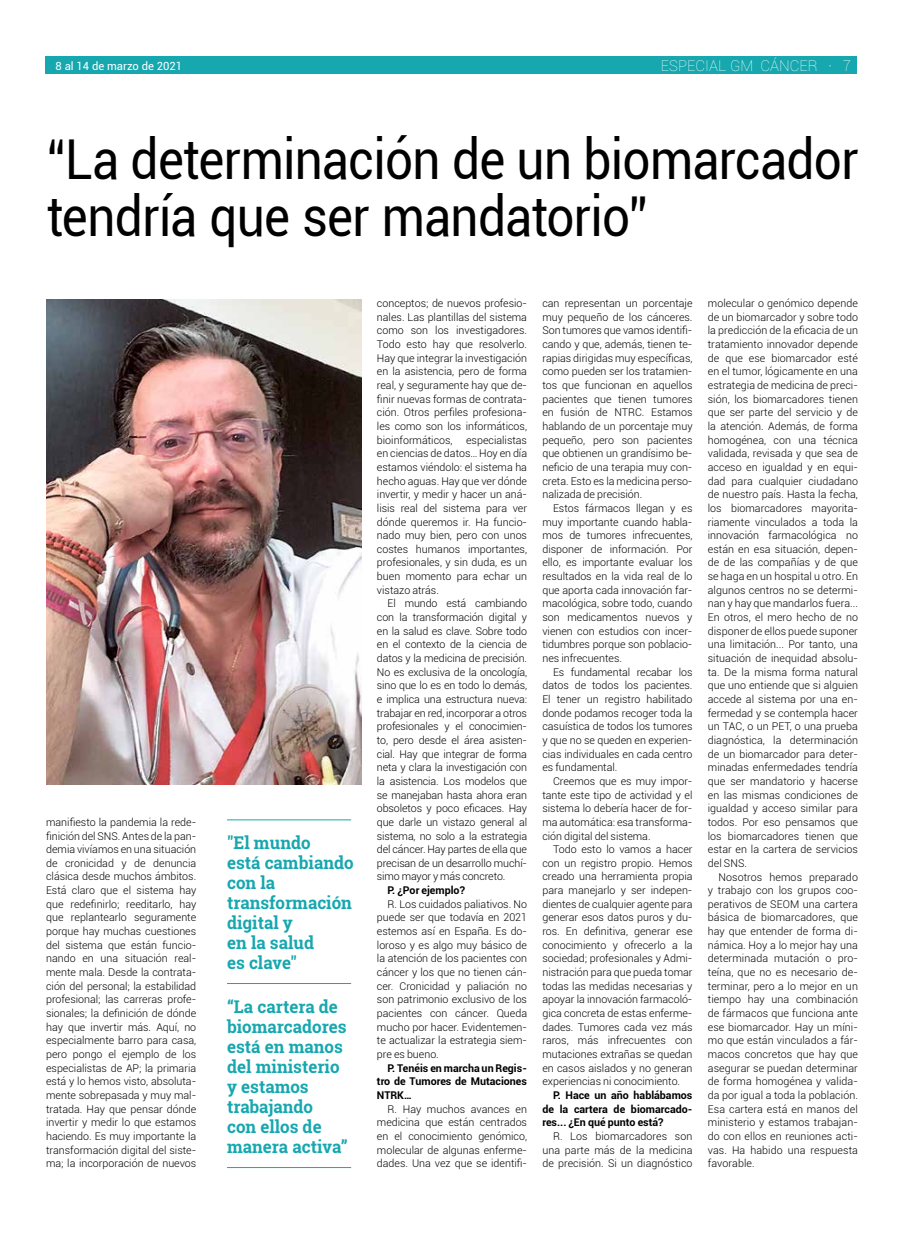
<style>
.page{position:relative;width:904px;height:1234px;background:#fff}
.page>*{position:absolute;margin:0;border:0;box-sizing:border-box;transform-origin:0 0}
.t1{font:55px/57.5px "Roboto";letter-spacing:-.015em;color:#000;scale:.9 1}
.t2{font:700 17.5px/20px "Roboto Slab";color:#16a7af}
.t3{font:100 15px "Roboto";color:#fff}
.t4{font:11.25px "Roboto";color:#fff}
.t5{font:300 10.62px/13.6px "Roboto";color:#000;text-align:justify}
.t6{font:700 10.62px/13.6px "Roboto";color:#000;text-align:justify}
</style>
<div class="page">
<div style="left:46px;top:56px;width:811px;height:18px;background:#16a7af"></div>
<img style="left:46px;top:299px;width:315px;height:485px">
<hr style="left:227px;top:819px;width:124px;height:1px;background:#16a7af">
<hr style="left:227px;top:982px;width:124px;height:1px;background:#16a7af">
<hr style="left:227px;top:1166px;width:124px;height:1px;background:#16a7af">
<p class="t4" style="left:56px;top:58px;width:128px">8 al 14 de marzo de 2021</p>
<h3 class="t3" style="left:661px;top:55px;width:192px">ESPECIAL GM CÁNCER · 7</h3>
<h1 class="t1" style="left:47px;top:128px;width:903px">“La determinación de un biomarcador tendría que ser mandatorio”</h1>
<p class="t5" style="left:46px;top:814px;width:152px">manifiesto la pandemia la rede&shy;finición del SNS. Antes de la pan&shy;demia vivíamos en una situación de cronicidad y de denuncia clásica desde muchos ámbitos.<br>Está claro que el sistema hay que redefinirlo; reeditarlo, hay que replantearlo seguramente porque hay muchas cuestiones del sistema que están funcio&shy;nando en una situación real&shy;mente mala. Desde la contrata&shy;ción del personal; la estabilidad profesional; las carreras profe&shy;sionales; la definición de dónde hay que invertir más. Aquí, no especialmente barro para casa, pero pongo el ejemplo de los especialistas de AP; la primaria está y lo hemos visto, absoluta&shy;mente sobrepasada y muy mal&shy;tratada. Hay que pensar dónde invertir y medir lo que estamos haciendo. Es muy importante la transformación digital del siste&shy;ma; la incorporación de nuevos</p>
<h2 class="t2" style="left:227px;top:831px;width:128px">"El mundo<br>está cambiando con la transformación digital y<br>en la salud<br>es clave"</h2>
<h2 class="t2" style="left:227px;top:995px;width:122px">“La cartera de biomarcadores está en manos del ministerio y estamos trabajando<br>con ellos de manera activa”</h2>
<p class="t5" style="left:377px;top:296px;width:152px">conceptos; de nuevos profesio&shy;nales. Las plantillas del sistema como son los investigadores.<br>Todo esto hay que resolverlo.<br>Hay que integrar la investigación en la asistencia, pero de forma real, y seguramente hay que de&shy;finir nuevas formas de contrata&shy;ción. Otros perfiles profesiona&shy;les como son los informáticos, bioinformáticos,</p>
<p class="t5" style="left:377px;top:432px;width:152px;text-indent:89px">especialistas en ciencias de datos… Hoy en día estamos viéndolo: el sistema ha hecho aguas. Hay que ver dónde invertir, y medir y hacer un aná&shy;lisis real del sistema para ver dónde queremos ir. Ha funcio&shy;nado muy bien, pero con unos costes humanos importantes, profesionales, y sin duda, es un buen momento para echar un vistazo atrás.</p>
<p class="t5" style="left:377px;top:596px;width:152px;text-indent:11px">El mundo está cambiando con la transformación digital y en la salud es clave. Sobre todo en el contexto de la ciencia de datos y la medicina de precisión.<br>No es exclusiva de la oncología, sino que lo es en todo lo demás, e implica una estructura nueva: trabajar en red, incorporar a otros profesionales y el conocimien&shy;to, pero desde el área asisten&shy;cial. Hay que integrar de forma neta y clara la investigación con la asistencia. Los modelos que se manejaban hasta ahora eran obsoletos y poco eficaces. Hay que darle un vistazo general al sistema, no solo a la estrategia del cáncer. Hay partes de ella que precisan de un desarrollo muchí&shy;simo mayor y más concreto.</p>
<p class="t6" style="left:387px;top:882px;width:79px">P. ¿Por ejemplo?</p>
<p class="t5" style="left:377px;top:896px;width:152px;text-indent:11px">R. Los cuidados paliativos. No puede ser que todavía en 2021 estemos así en España. Es do&shy;loroso y es algo muy básico de la atención de los pacientes con cáncer y los que no tienen cán&shy;cer. Cronicidad y paliación no son patrimonio exclusivo de los pacientes con cáncer. Queda mucho por hacer. Evidentemen&shy;te actualizar la estrategia siem&shy;pre es bueno.</p>
<p class="t6" style="left:377px;top:1060px;width:152px;text-indent:11px">P. Tenéis en marcha un Regis&shy;tro de Tumores de Mutaciones NTRK…</p>
<p class="t5" style="left:377px;top:1101px;width:152px;text-indent:11px">R. Hay muchos avances en medicina que están centrados en el conocimiento genómico, molecular de algunas enferme&shy;dades. Una vez que se identifi-</p>
<p class="t5" style="left:542px;top:296px;width:152px">can representan un porcentaje muy pequeño de los cánceres.<br>Son tumores que vamos identifi&shy;cando y que, además, tienen te&shy;rapias dirigidas muy específicas, como pueden ser los tratamien&shy;tos que funcionan en aquellos pacientes que tienen tumores en fusión de NTRC. Estamos hablando de un porcentaje muy pequeño, pero son pacientes que obtienen un grandísimo be&shy;neficio de una terapia muy con&shy;creta. Esto es la medicina perso&shy;nalizada de precisión.</p>
<p class="t5" style="left:542px;top:501px;width:152px;text-indent:11px">Estos fármacos llegan y es muy importante cuando habla&shy;mos de tumores infrecuentes, disponer de información. Por ello, es importante evaluar los resultados en la vida real de lo que aporta cada innovación far&shy;macológica, sobre todo, cuando son medicamentos nuevos y vienen con estudios con incer&shy;tidumbres porque son poblacio&shy;nes infrecuentes.</p>
<p class="t5" style="left:542px;top:664px;width:152px;text-indent:11px">Es fundamental recabar los datos de todos los pacientes.<br>El tener un registro habilitado donde podamos recoger toda la casuística de todos los tumores y que no se queden en experien&shy;cias individuales en cada centro es fundamental.</p>
<p class="t5" style="left:542px;top:773px;width:152px;text-indent:11px">Creemos que es muy impor&shy;tante este tipo de actividad y el sistema lo debería hacer de for&shy;ma automática: esa transforma&shy;ción digital del sistema.</p>
<p class="t5" style="left:542px;top:842px;width:152px;text-indent:11px">Todo esto lo vamos a hacer con un registro propio. Hemos creado una herramienta propia para manejarlo y ser indepen&shy;dientes de cualquier agente para generar esos datos puros y du&shy;ros. En definitiva, generar ese conocimiento y ofrecerlo a la sociedad; profesionales y Admi&shy;nistración para que pueda tomar todas las medidas necesarias y apoyar la innovación farmacoló&shy;gica concreta de estas enferme&shy;dades. Tumores cada vez más raros, más infrecuentes con mutaciones extrañas se quedan en casos aislados y no generan experiencias ni conocimiento.</p>
<p class="t6" style="left:542px;top:1087px;width:152px;text-indent:11px">P. Hace un año hablábamos de la cartera de biomarcado&shy;res... ¿En qué punto está?</p>
<p class="t5" style="left:542px;top:1128px;width:152px;text-indent:11px">R. Los biomarcadores son una parte más de la medicina de precisión. Si un diagnóstico</p>
<p class="t5" style="left:707px;top:296px;width:152px">molecular o genómico depende de un biomarcador y sobre todo la predicción de la eficacia de un tratamiento innovador depende de que ese biomarcador esté en el tumor, lógicamente en una estrategia de medicina de preci&shy;sión, los biomarcadores tienen que ser parte del servicio y de la atención. Además, de forma homogénea, con una técnica validada, revisada y que sea de acceso en igualdad y en equi&shy;dad para cualquier ciudadano de nuestro país. Hasta la fecha, los biomarcadores mayorita&shy;riamente vinculados a toda la innovación farmacológica no están en esa situación, depen&shy;de de las compañías y de que se haga en un hospital u otro. En algunos centros no se determi&shy;nan y hay que mandarlos fuera...<br>En otros, el mero hecho de no disponer de ellos puede suponer una limitación... Por tanto, una situación de inequidad absolu&shy;ta. De la misma forma natural que uno entiende que si alguien accede al sistema por una en&shy;fermedad y se contempla hacer un TAC, o un PET, o una prueba diagnóstica, la determinación de un biomarcador para deter&shy;minadas enfermedades tendría que ser mandatorio y hacerse en las mismas condiciones de igualdad y acceso similar para todos. Por eso pensamos que los biomarcadores tienen que estar en la cartera de servicios del SNS.</p>
<p class="t5" style="left:707px;top:869px;width:152px;text-indent:11px">Nosotros hemos preparado y trabajo con los grupos coo&shy;perativos de SEOM una cartera básica de biomarcadores, que hay que entender de forma di&shy;námica. Hoy a lo mejor hay una determinada mutación o pro&shy;teína, que no es necesario de&shy;terminar, pero a lo mejor en un tiempo hay una combinación de fármacos que funciona ante ese biomarcador. Hay un míni&shy;mo que están vinculados a fár&shy;macos concretos que hay que asegurar se puedan determinar de forma homogénea y valida&shy;da por igual a toda la población.<br>Esa cartera está en manos del ministerio y estamos trabajan&shy;do con ellos en reuniones acti&shy;vas. Ha habido una respuesta favorable.</p>
</div>
